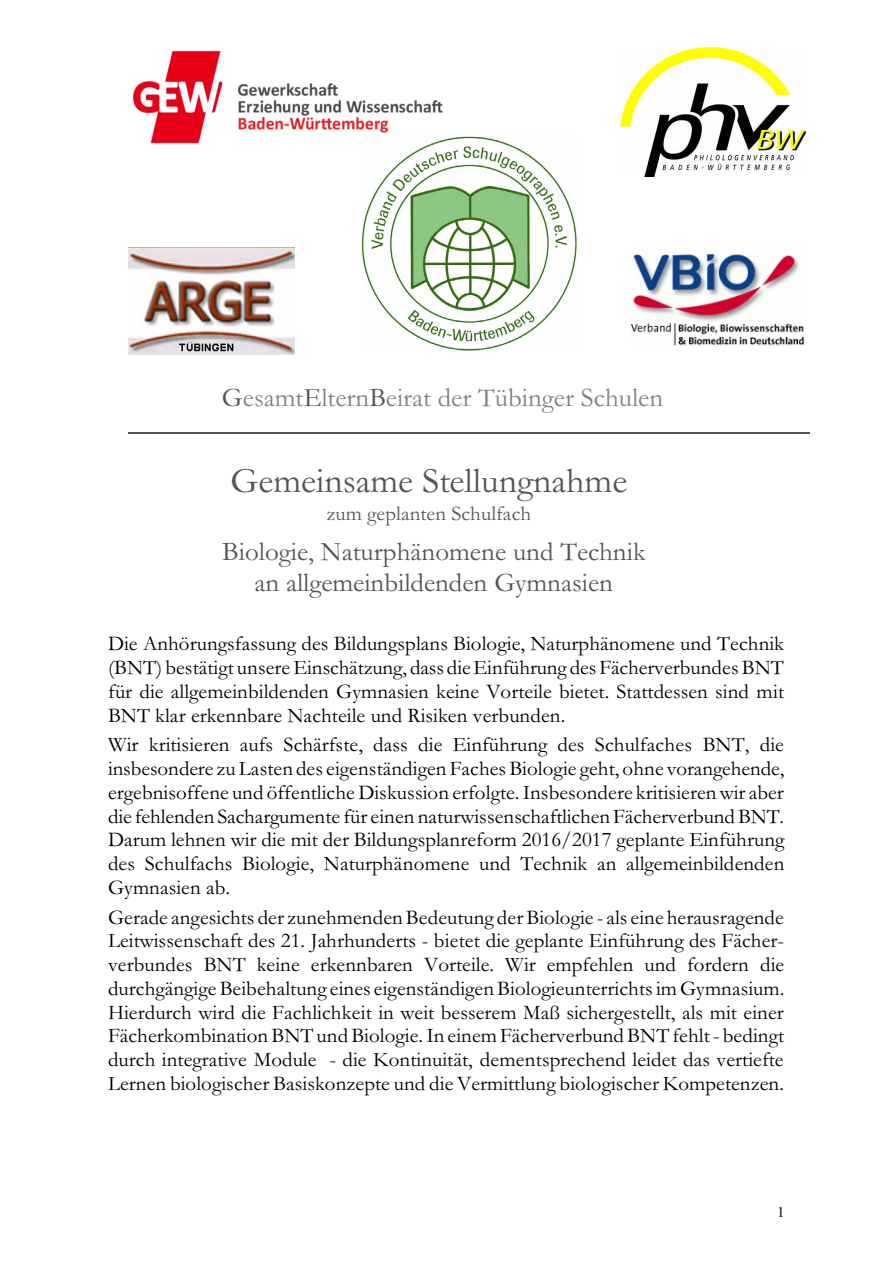
<style>
.page{position:relative;width:893px;height:1263px;background:#fff}
.page>*{position:absolute;margin:0;border:0;box-sizing:border-box;transform-origin:0 0}
.t1{font:36px "Garamond";color:#545454}
.t2{font:27px/30.3px "Garamond";color:#545454;text-align:center}
.t3{font:27px "Garamond";color:#808080}
.t4{font:21px/23.7px "Garamond";letter-spacing:.005em;color:#000;text-align:justify}
.t5{font:21px "Garamond";color:#545454}
.t6{font:15px "Times New Roman";color:#000}
.s1{color:#545454}
</style>
<div class="page">
<img style="left:630px;top:252px;width:175px;height:94px">
<img style="left:132px;top:50px;width:311px;height:94px">
<img style="left:128px;top:248px;width:167px;height:106px">
<img style="left:361px;top:134px;width:216px;height:217px">
<img style="left:621px;top:47px;width:185px;height:130px">
<hr style="left:128px;top:433px;width:681px;height:1px;background:#545454">
<p class="t3" style="left:222px;top:388px;width:443px"><span class="s1">G</span>esamt<span class="s1">E</span>ltern<span class="s1">B</span>eirat der Tübinger Schulen</p>
<h1 class="t1" style="left:231px;top:468px;width:398px">Gemeinsame Stellungnahme</h1>
<p class="t5" style="left:327px;top:506px;width:206px">zum geplanten Schulfach</p>
<p class="t2" style="left:222px;top:540px;width:425px">Biologie, Naturphänomene und Technik an allgemeinbildenden Gymnasien</p>
<p class="t4" style="left:108px;top:634px;width:678px">Die Anhörungsfassung des Bildungsplans Biologie, Naturphänomene und Technik (BNT) bestätigt unsereEinschätzung, dass dieEinführung desFächerverbundes BNT für die allgemeinbildenden Gymnasien keine Vorteile bietet. Stattdessen sind mit BNT klar erkennbare Nachteile und Risiken verbunden.</p>
<p class="t4" style="left:108px;top:735px;width:678px">Wir kritisieren aufs Schärfste, dass die Einführung des Schulfaches BNT, die insbesondere zu Lasten des eigenständigen FachesBiologie geht, ohne vorangehende, ergebnisoffene und öffentliche Diskussion erfolgte.Insbesondere kritisieren wir aber die fehlenden Sachargumente für einen naturwissenschaftlichen Fächerverbund BNT.<br>Darum lehnen wir die mit der Bildungsplanreform 2016/2017 geplante Einführung des Schulfachs Biologie, Naturphänomene und Technik an allgemeinbildenden Gymnasien ab.</p>
<p class="t4" style="left:108px;top:907px;width:678px">Gerade angesichts der zunehmenden Bedeutung der Biologie - als eine herausragende Leitwissenschaft des 21. Jahrhunderts - bietet die geplante Einführung des Fächer&shy;verbundes BNT keine erkennbaren Vorteile. Wir empfehlen und fordern die durchgängigeBeibehaltung eines eigenständigenBiologieunterrichtsim Gymnasium.<br>Hierdurch wird die Fachlichkeit in weit besserem Maß sichergestellt, als mit einer FächerkombinationBNT undBiologie.In einem FächerverbundBNT fehlt - bedingt durch integrative Module - die Kontinuität, dementsprechend leidet das vertiefte Lernen biologischer Basiskonzepte und die Vermittlung biologischer Kompetenzen.</p>
<p class="t6" style="left:777px;top:1206px;width:9px">1</p>
</div>
